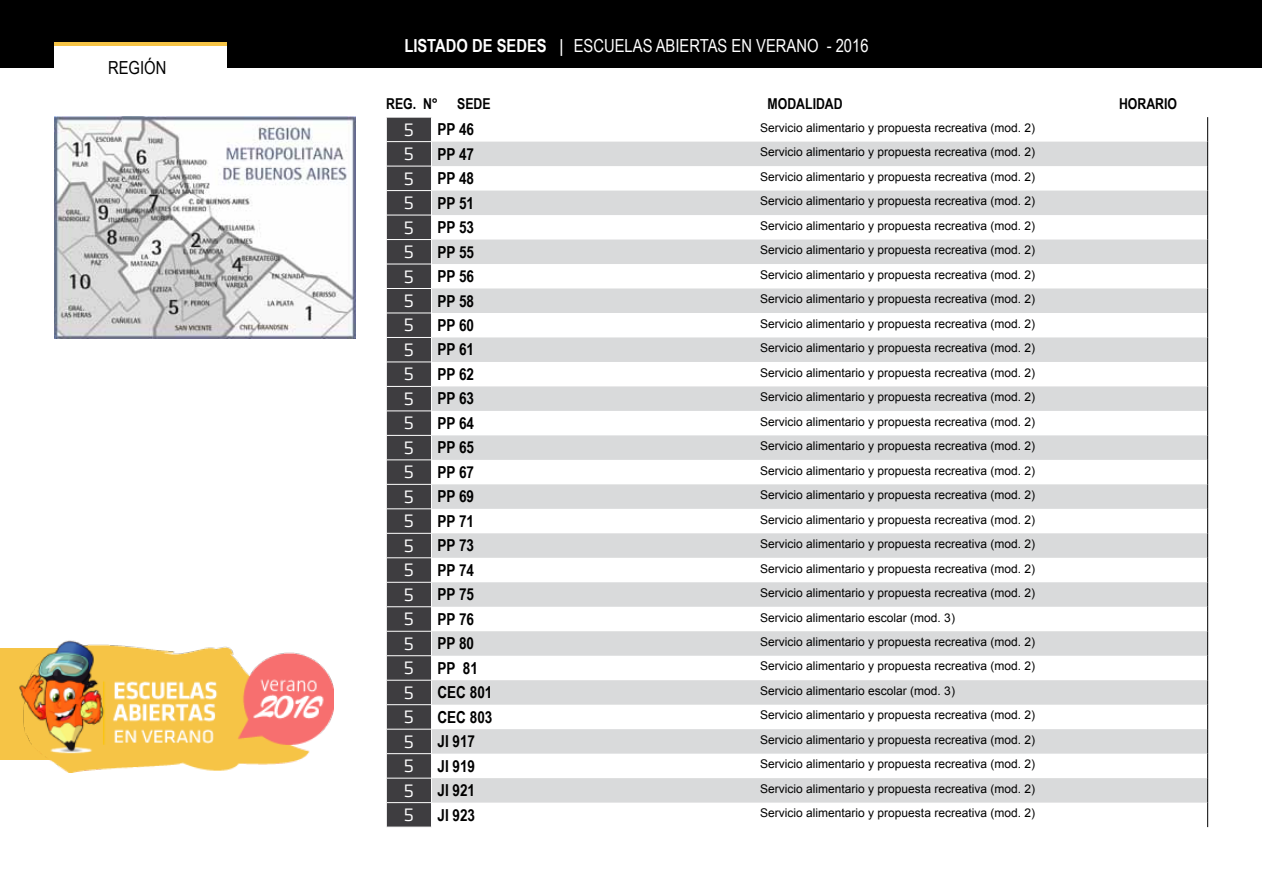
<style>
.page{position:relative;width:1263px;height:893px;background:#fff}
.page>*{position:absolute;margin:0;border:0;box-sizing:border-box;transform-origin:0 0}
.t1{font:18px "Arial Narrow";color:#fff}
.t2{font:18px "Arial Narrow";color:#000}
.t3{font:700 16.5px "Arial Narrow";color:#000}
.t4{font:700 15px "Arial Narrow";color:#000}
.t5{font:12px "Arial";color:#000}
.s1{font-weight:700}
.s2{font-family:"Arial"}
.s3{font-family:"Klavika Light Caps SC";font-weight:400;font-size:24px;color:#fff}
</style>
<div class="page">
<div style="left:1px;top:649px;width:130px;height:111px;background:#f6c446"></div>
<div style="left:1px;top:0;width:1261px;height:67px;background:#000"></div>
<img style="left:19px;top:640px;width:315px;height:132px">
<div style="left:54px;top:45px;width:172px;height:37px;background:#fff"></div>
<hr style="left:54px;top:43px;width:172px;height:3px;background:#f6c446">
<svg style="left:432px;top:142px;width:775px;height:661px;fill:#dedfe0"></svg>
<svg style="left:1207px;top:117px;width:1px;height:710px"></svg>
<svg style="left:386px;top:117px;width:46px;height:710px;background:#4c4c4e"></svg>
<img style="left:54px;top:117px;width:301px;height:222px">
<h1 class="t2" style="left:108px;top:54px;width:60px">REGIÓN</h1>
<h1 class="t1" style="left:404px;top:33px;width:466px"><span class="s1">LISTADO DE SEDES</span> <span class="s2">|</span> ESCUELAS ABIERTAS EN VERANO - 2016</h1>
<p class="t4" style="left:386px;top:93px;width:53px">REG. N°</p>
<p class="t4" style="left:457px;top:93px;width:35px">SEDE</p>
<p class="t4" style="left:767px;top:93px;width:77px">MODALIDAD</p>
<p class="t4" style="left:1119px;top:93px;width:60px">HORARIO</p>
<h2 class="t3" style="left:403px;top:117px;width:72px"><span class="s3">5</span> PP 46</h2>
<p class="t5" style="left:760px;top:120px;width:276px">Servicio alimentario y propuesta recreativa (mod. 2)</p>
<h2 class="t3" style="left:403px;top:141px;width:72px"><span class="s3">5</span> PP 47</h2>
<p class="t5" style="left:760px;top:144px;width:276px">Servicio alimentario y propuesta recreativa (mod. 2)</p>
<h2 class="t3" style="left:403px;top:166px;width:72px"><span class="s3">5</span> PP 48</h2>
<p class="t5" style="left:760px;top:169px;width:276px">Servicio alimentario y propuesta recreativa (mod. 2)</p>
<h2 class="t3" style="left:403px;top:190px;width:72px"><span class="s3">5</span> PP 51</h2>
<p class="t5" style="left:760px;top:193px;width:276px">Servicio alimentario y propuesta recreativa (mod. 2)</p>
<h2 class="t3" style="left:403px;top:215px;width:72px"><span class="s3">5</span> PP 53</h2>
<p class="t5" style="left:760px;top:218px;width:276px">Servicio alimentario y propuesta recreativa (mod. 2)</p>
<h2 class="t3" style="left:403px;top:239px;width:72px"><span class="s3">5</span> PP 55</h2>
<p class="t5" style="left:760px;top:242px;width:276px">Servicio alimentario y propuesta recreativa (mod. 2)</p>
<h2 class="t3" style="left:403px;top:264px;width:72px"><span class="s3">5</span> PP 56</h2>
<p class="t5" style="left:760px;top:267px;width:276px">Servicio alimentario y propuesta recreativa (mod. 2)</p>
<h2 class="t3" style="left:403px;top:288px;width:72px"><span class="s3">5</span> PP 58</h2>
<p class="t5" style="left:760px;top:291px;width:276px">Servicio alimentario y propuesta recreativa (mod. 2)</p>
<h2 class="t3" style="left:403px;top:313px;width:72px"><span class="s3">5</span> PP 60</h2>
<p class="t5" style="left:760px;top:316px;width:276px">Servicio alimentario y propuesta recreativa (mod. 2)</p>
<h2 class="t3" style="left:403px;top:337px;width:72px"><span class="s3">5</span> PP 61</h2>
<p class="t5" style="left:760px;top:340px;width:276px">Servicio alimentario y propuesta recreativa (mod. 2)</p>
<h2 class="t3" style="left:403px;top:362px;width:72px"><span class="s3">5</span> PP 62</h2>
<p class="t5" style="left:760px;top:365px;width:276px">Servicio alimentario y propuesta recreativa (mod. 2)</p>
<h2 class="t3" style="left:403px;top:386px;width:72px"><span class="s3">5</span> PP 63</h2>
<p class="t5" style="left:760px;top:389px;width:276px">Servicio alimentario y propuesta recreativa (mod. 2)</p>
<h2 class="t3" style="left:403px;top:411px;width:72px"><span class="s3">5</span> PP 64</h2>
<p class="t5" style="left:760px;top:414px;width:276px">Servicio alimentario y propuesta recreativa (mod. 2)</p>
<h2 class="t3" style="left:403px;top:435px;width:72px"><span class="s3">5</span> PP 65</h2>
<p class="t5" style="left:760px;top:438px;width:276px">Servicio alimentario y propuesta recreativa (mod. 2)</p>
<h2 class="t3" style="left:403px;top:460px;width:72px"><span class="s3">5</span> PP 67</h2>
<p class="t5" style="left:760px;top:462px;width:276px">Servicio alimentario y propuesta recreativa (mod. 2)</p>
<h2 class="t3" style="left:403px;top:484px;width:72px"><span class="s3">5</span> PP 69</h2>
<p class="t5" style="left:760px;top:487px;width:276px">Servicio alimentario y propuesta recreativa (mod. 2)</p>
<h2 class="t3" style="left:403px;top:509px;width:72px"><span class="s3">5</span> PP 71</h2>
<p class="t5" style="left:760px;top:511px;width:276px">Servicio alimentario y propuesta recreativa (mod. 2)</p>
<h2 class="t3" style="left:403px;top:533px;width:72px"><span class="s3">5</span> PP 73</h2>
<p class="t5" style="left:760px;top:536px;width:276px">Servicio alimentario y propuesta recreativa (mod. 2)</p>
<h2 class="t3" style="left:403px;top:557px;width:72px"><span class="s3">5</span> PP 74</h2>
<p class="t5" style="left:760px;top:560px;width:276px">Servicio alimentario y propuesta recreativa (mod. 2)</p>
<h2 class="t3" style="left:403px;top:582px;width:72px"><span class="s3">5</span> PP 75</h2>
<p class="t5" style="left:760px;top:585px;width:276px">Servicio alimentario y propuesta recreativa (mod. 2)</p>
<h2 class="t3" style="left:403px;top:606px;width:72px"><span class="s3">5</span> PP 76</h2>
<p class="t5" style="left:760px;top:609px;width:196px">Servicio alimentario escolar (mod. 3)</p>
<h2 class="t3" style="left:403px;top:631px;width:72px"><span class="s3">5</span> PP 80</h2>
<p class="t5" style="left:760px;top:634px;width:276px">Servicio alimentario y propuesta recreativa (mod. 2)</p>
<h2 class="t3" style="left:403px;top:655px;width:76px"><span class="s3">5</span> PP 81</h2>
<p class="t5" style="left:760px;top:658px;width:276px">Servicio alimentario y propuesta recreativa (mod. 2)</p>
<h2 class="t3" style="left:403px;top:680px;width:91px"><span class="s3">5</span> CEC 801</h2>
<p class="t5" style="left:760px;top:683px;width:196px">Servicio alimentario escolar (mod. 3)</p>
<h2 class="t3" style="left:403px;top:704px;width:91px"><span class="s3">5</span> CEC 803</h2>
<p class="t5" style="left:760px;top:707px;width:276px">Servicio alimentario y propuesta recreativa (mod. 2)</p>
<h2 class="t3" style="left:403px;top:729px;width:73px"><span class="s3">5</span> JI 917</h2>
<p class="t5" style="left:760px;top:732px;width:276px">Servicio alimentario y propuesta recreativa (mod. 2)</p>
<h2 class="t3" style="left:403px;top:753px;width:73px"><span class="s3">5</span> JI 919</h2>
<p class="t5" style="left:760px;top:756px;width:276px">Servicio alimentario y propuesta recreativa (mod. 2)</p>
<h2 class="t3" style="left:403px;top:778px;width:73px"><span class="s3">5</span> JI 921</h2>
<p class="t5" style="left:760px;top:781px;width:276px">Servicio alimentario y propuesta recreativa (mod. 2)</p>
<h2 class="t3" style="left:403px;top:802px;width:73px"><span class="s3">5</span> JI 923</h2>
<p class="t5" style="left:760px;top:805px;width:276px">Servicio alimentario y propuesta recreativa (mod. 2)</p>
</div>
